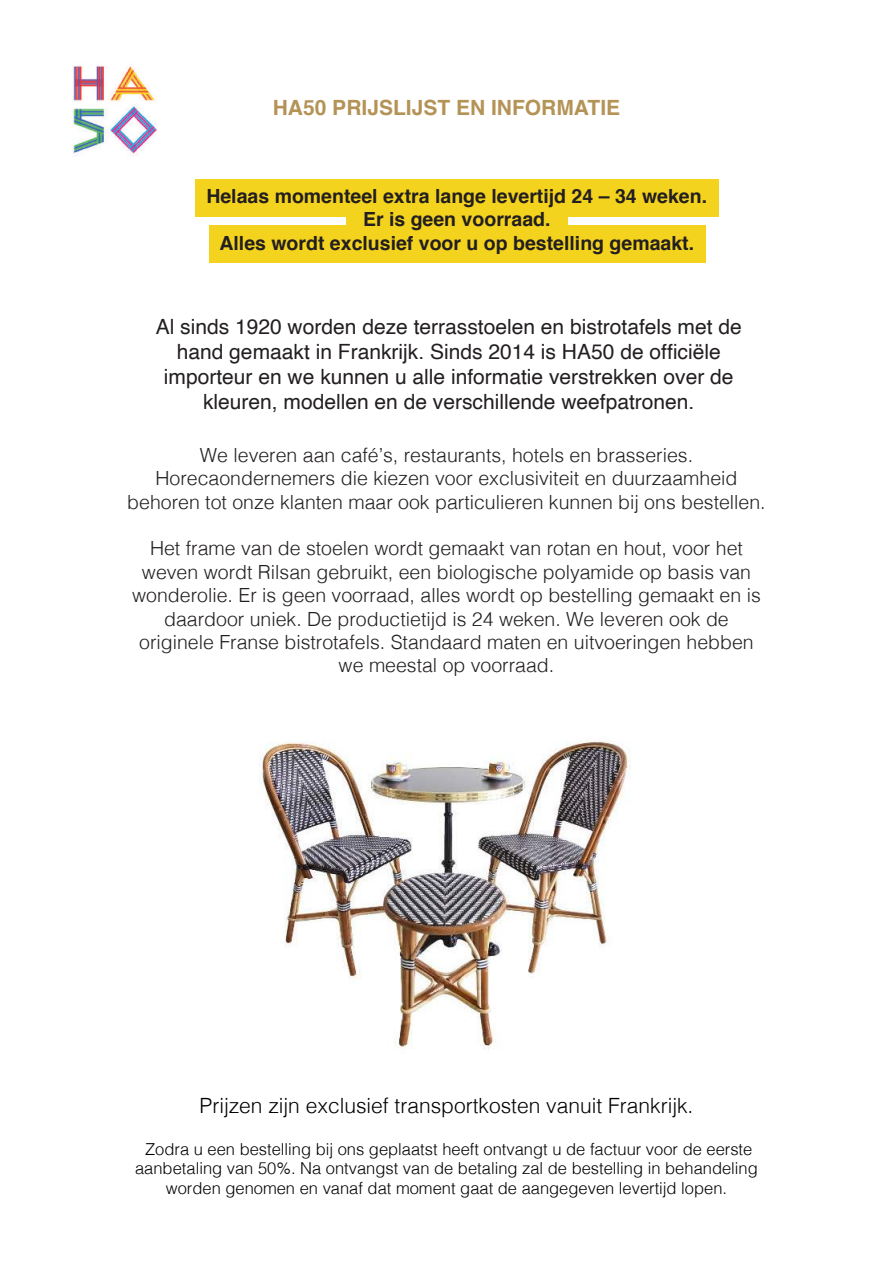
<style>
.page{position:relative;width:893px;height:1263px;background:#fff}
.page>*{position:absolute;margin:0;border:0;box-sizing:border-box;transform-origin:0 0}
.t1{font:21px/25.2px "Helvetica";color:#231f20;text-align:center}
.t2{font:300 21px "Helvetica";color:#000}
.t3{font:700 21px "Helvetica";color:#b49357}
.t4{font:300 19.5px/23.4px "Helvetica";color:#231f20;text-align:center}
.t5{font:700 19.5px/23.4px "Helvetica";color:#231f20;text-align:center}
.t6{font:300 16.5px/19.8px "Helvetica";color:#000;text-align:center}
</style>
<div class="page">
<div style="left:346px;top:207px;width:221px;height:37px;background:#f4d31e"></div>
<div style="left:210px;top:225px;width:496px;height:38px;background:#f4d31e"></div>
<div style="left:196px;top:179px;width:523px;height:38px;background:#f4d31e"></div>
<img style="left:259px;top:741px;width:372px;height:308px">
<img style="left:72px;top:65px;width:85px;height:91px">
<p class="t3" style="left:273px;top:91px;width:349px">HA50 PRIJSLIJST EN INFORMATIE</p>
<p class="t5" style="left:206px;top:185px;width:502px">Helaas momenteel extra lange levertijd 24 – 34 weken.<br>Er is geen voorraad.<br>Alles wordt exclusief voor u op bestelling gemaakt.</p>
<p class="t1" style="left:156px;top:314px;width:587px">Al sinds 1920 worden deze terrasstoelen en bistrotafels met de hand gemaakt in Frankrijk. Sinds 2014 is HA50 de officiële importeur en we kunnen u alle informatie verstrekken over de kleuren, modellen en de verschillende weefpatronen.</p>
<p class="t4" style="left:127px;top:442px;width:640px">We leveren aan café’s, restaurants, hotels en brasseries.<br>Horecaondernemers die kiezen voor exclusiviteit en duurzaamheid behoren tot onze klanten maar ook particulieren kunnen bij ons bestellen.</p>
<p class="t4" style="left:132px;top:535px;width:630px">Het frame van de stoelen wordt gemaakt van rotan en hout, voor het weven wordt Rilsan gebruikt, een biologische polyamide op basis van wonderolie. Er is geen voorraad, alles wordt op bestelling gemaakt en is daardoor uniek. De productietijd is 24 weken. We leveren ook de originele Franse bistrotafels. Standaard maten en uitvoeringen hebben we meestal op voorraad.</p>
<p class="t2" style="left:200px;top:1088px;width:495px">Prijzen zijn exclusief transportkosten vanuit Frankrijk.</p>
<p class="t6" style="left:135px;top:1138px;width:624px">Zodra u een bestelling bij ons geplaatst heeft ontvangt u de factuur voor de eerste aanbetaling van 50%. Na ontvangst van de betaling zal de bestelling in behandeling worden genomen en vanaf dat moment gaat de aangegeven levertijd lopen.</p>
</div>
